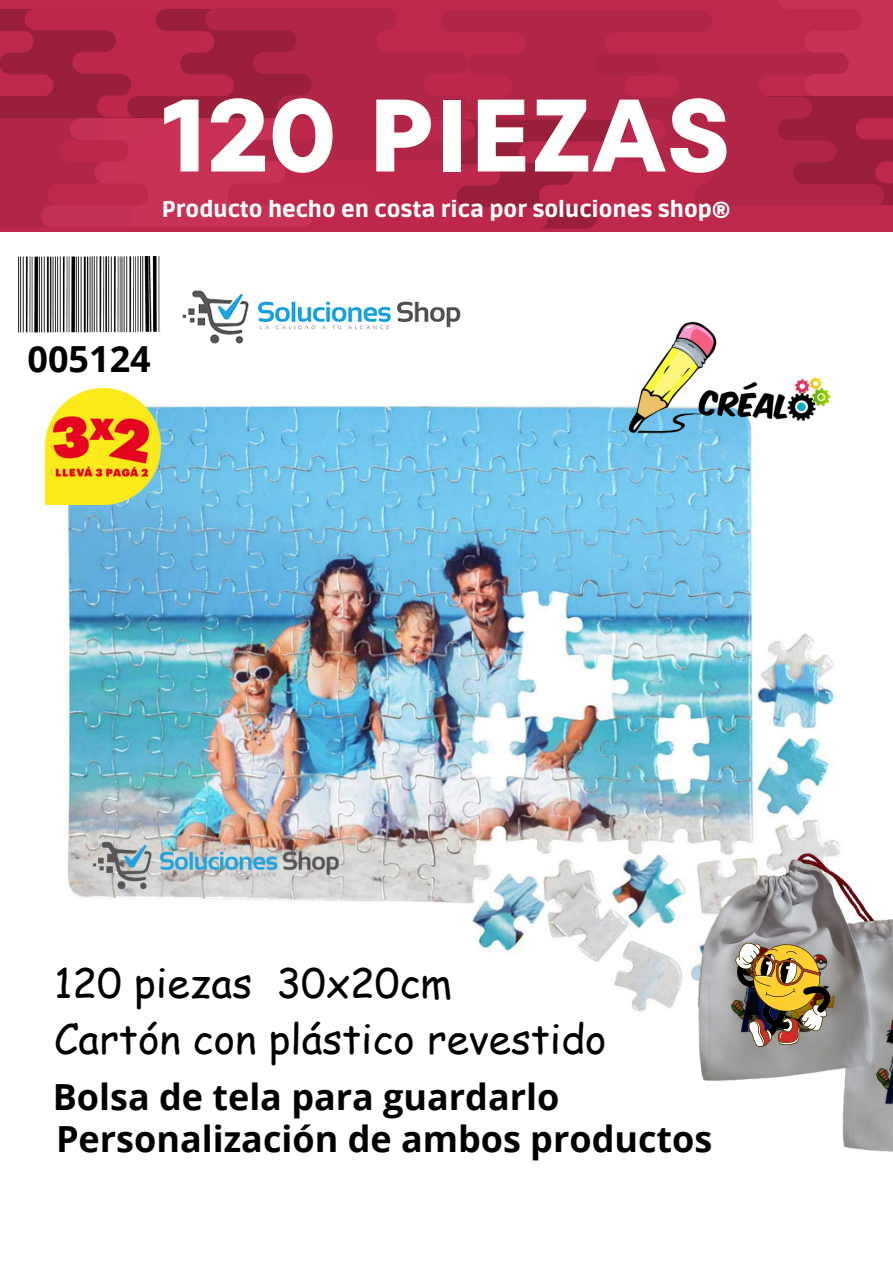
<style>
.page{position:relative;width:893px;height:1264px;background:#fff}
.page>*{position:absolute;margin:0;border:0;box-sizing:border-box;transform-origin:0 0}
.t1{font:700 102.6px "TT Fors";color:#fff}
.t2{font:40.65px "Comic Sans MS";color:#000}
.t3{font:700 36px "Open Sans";color:#000}
.t4{font:900 22.5px "Ruda";color:#fff}
</style>
<div class="page">
<svg style="left:0;top:15px;width:6px;height:217px"></svg>
<svg style="left:501px;top:222px;width:60px;height:10px"></svg>
<svg style="left:496px;top:0;width:97px;height:222px;background:#ad2444"></svg>
<svg style="left:348px;top:8px;width:153px;height:224px;background:#b92648"></svg>
<svg style="left:192px;top:0;width:304px;height:208px;background:#b42647"></svg>
<svg style="left:6px;top:15px;width:342px;height:217px;background:#b42748"></svg>
<svg style="left:588px;top:0;width:153px;height:206px;background:#b72648"></svg>
<svg style="left:593px;top:6px;width:299px;height:226px;background:#b62648"></svg>
<svg style="left:741px;top:0;width:151px;height:199px;background:#b32747"></svg>
<img style="left:45px;top:405px;width:790px;height:605px">
<img style="left:18px;top:256px;width:143px;height:77px">
<img style="left:182px;top:290px;width:279px;height:54px">
<img style="left:609px;top:321px;width:226px;height:124px">
<img style="left:89px;top:802px;width:253px;height:127px">
<img style="left:45px;top:388px;width:116px;height:116px">
<img style="left:634px;top:835px;width:258px;height:317px">
<img style="left:734px;top:942px;width:97px;height:104px">
<p class="t1" style="left:162px;top:64px;width:569px">120 PIEZAS</p>
<p class="t4" style="left:162px;top:197px;width:570px">Producto hecho en costa rica por soluciones shop®</p>
<p class="t3" style="left:28px;top:334px;width:125px">005124</p>
<p class="t2" style="left:54px;top:953px;width:399px">120 piezas 30x20cm</p>
<p class="t2" style="left:54px;top:1009px;width:554px">Cartón con plástico revestido</p>
<p class="t3" style="left:53px;top:1071px;width:508px">Bolsa de tela para guardarlo</p>
<p class="t3" style="left:56px;top:1113px;width:657px">Personalización de ambos productos</p>
</div>
